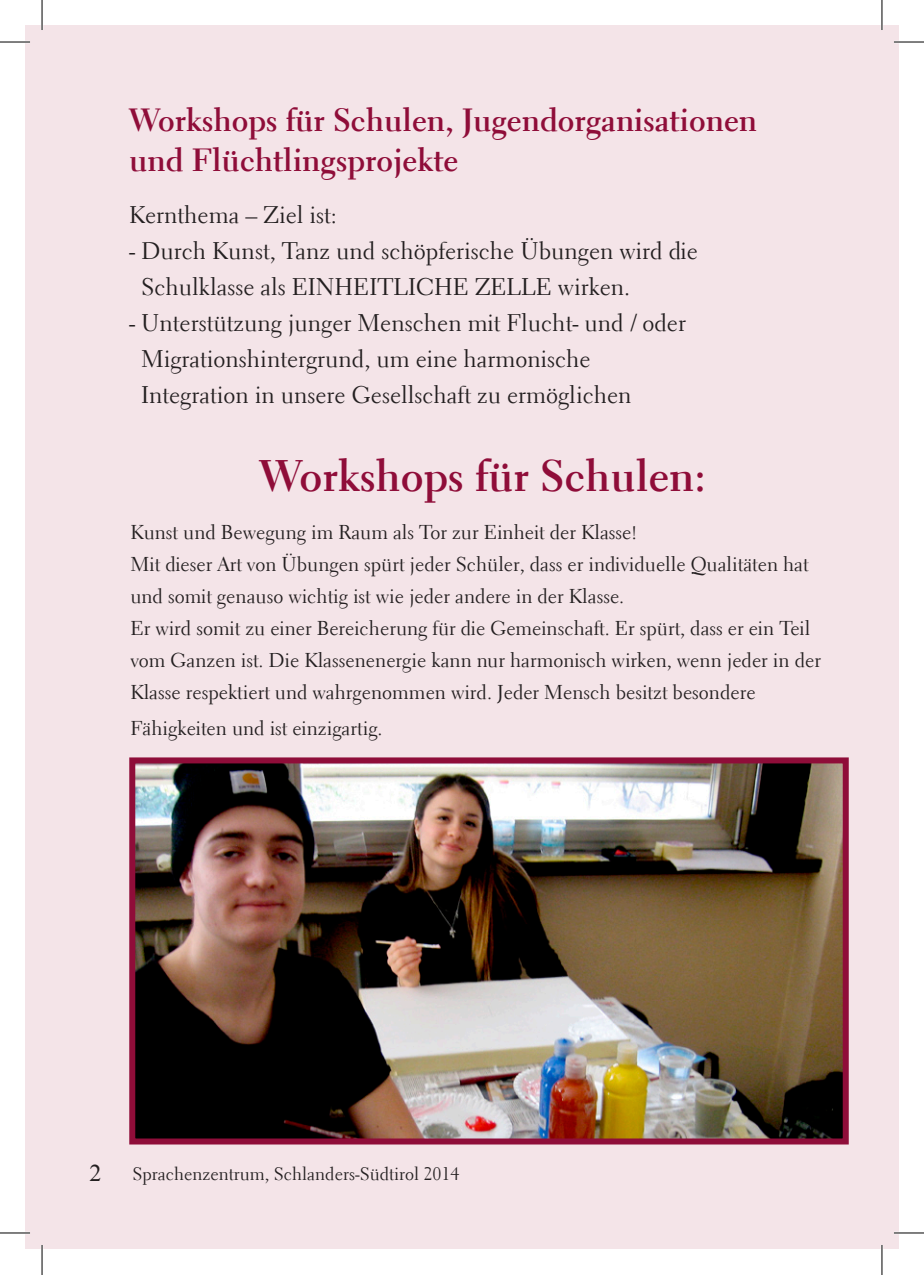
<style>
.page{position:relative;width:924px;height:1275px;background:#fff}
.page>*{position:absolute;margin:0;border:0;box-sizing:border-box;transform-origin:0 0}
.t1{font:700 44px "Electra LT";color:#8f0d39}
.t2{font:700 32px/40px "Electra LT";color:#8f0d39}
.t3{font:24px/36px "Electra LT";color:#231f20}
.t4{font:24px "Times New Roman";color:#231f20}
.t5{font:20px/32px "Electra LT";color:#231f20}
.t6{font:18px "Electra LT";color:#231f20}
</style>
<div class="page">
<div style="left:26px;top:25px;width:872px;height:1224px;background:#f4e4e8"></div>
<img style="left:136px;top:764px;width:705px;height:373px">
<div style="left:129px;top:757px;width:719px;height:387px;border:6px solid #8f0d39"></div>
<hr style="left:0;top:41px;width:30px;height:2px;background:#fff">
<hr style="left:893px;top:41px;width:30px;height:2px;background:#fff">
<hr style="left:0;top:1231px;width:30px;height:3px;background:#fff">
<hr style="left:893px;top:1231px;width:30px;height:3px;background:#fff">
<hr style="left:41px;top:0;width:2px;height:30px;background:#fff">
<hr style="left:41px;top:1245px;width:2px;height:30px;background:#fff">
<hr style="left:880px;top:0;width:2px;height:30px;background:#fff">
<hr style="left:880px;top:1245px;width:2px;height:30px;background:#fff">
<hr style="left:0;top:42px;width:30px;height:1px;background:#000">
<hr style="left:893px;top:42px;width:30px;height:1px;background:#000">
<hr style="left:0;top:1232px;width:30px;height:1px;background:#000">
<hr style="left:893px;top:1232px;width:30px;height:1px;background:#000">
<hr style="left:42px;top:0;width:1px;height:30px;background:#000">
<hr style="left:42px;top:1245px;width:1px;height:30px;background:#000">
<hr style="left:881px;top:0;width:1px;height:30px;background:#000">
<hr style="left:881px;top:1245px;width:1px;height:30px;background:#000">
<h2 class="t2" style="left:129px;top:100px;width:629px">Workshops für Schulen, Jugendorganisationen und Flüchtlingsprojekte</h2>
<p class="t3" style="left:129px;top:197px;width:209px">Kernthema – Ziel ist:</p>
<p class="t3" style="left:141px;top:233px;width:558px;text-indent:-12px">- Durch Kunst, Tanz und schöpferische Übungen wird die<br>Schulklasse als EINHEITLICHE ZELLE wirken.</p>
<p class="t3" style="left:141px;top:305px;width:546px;text-indent:-12px">- Unterstützung junger Menschen mit Flucht- und / oder<br>Migrationshintergrund, um eine harmonische<br>Integration in unsere Gesellschaft zu ermöglichen</p>
<h1 class="t1" style="left:259px;top:449px;width:447px">Workshops für Schulen:</h1>
<p class="t5" style="left:130px;top:516px;width:691px">Kunst und Bewegung im Raum als Tor zur Einheit der Klasse!<br>Mit dieser Art von Übungen spürt jeder Schüler, dass er individuelle Qualitäten hat und somit genauso wichtig ist wie jeder andere in der Klasse.<br>Er wird somit zu einer Bereicherung für die Gemeinschaft. Er spürt, dass er ein Teil vom Ganzen ist. Die Klassenenergie kann nur harmonisch wirken, wenn jeder in der Klasse respektiert und wahrgenommen wird. Jeder Mensch besitzt besondere</p>
<p class="t5" style="left:130px;top:712px;width:254px">Fähigkeiten und ist einzigartig.</p>
<p class="t4" style="left:90px;top:1156px;width:13px">2</p>
<p class="t6" style="left:132px;top:1163px;width:328px">Sprachenzentrum, Schlanders-Südtirol 2014</p>
</div>
